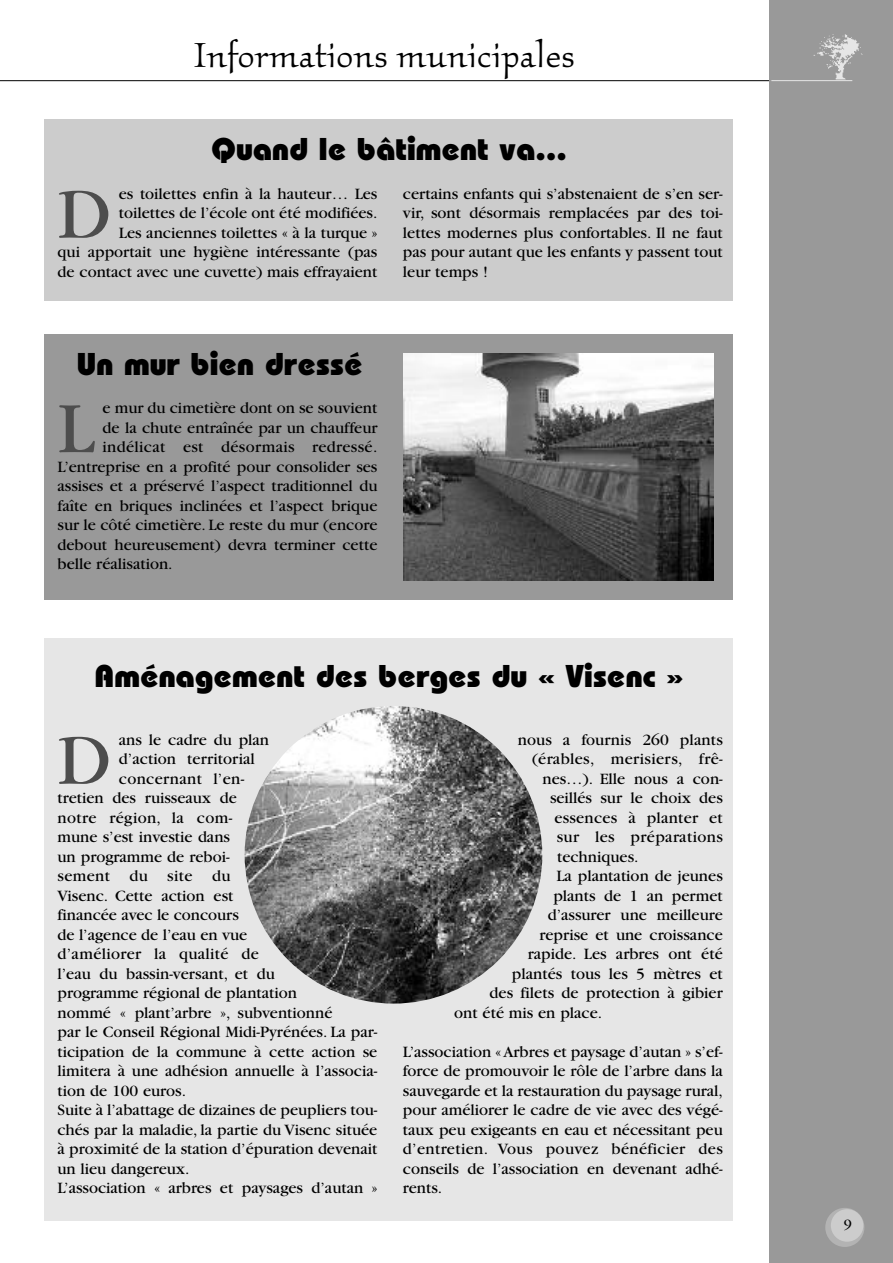
<style>
.page{position:relative;width:893px;height:1263px;background:#fff}
.page>*{position:absolute;margin:0;border:0;box-sizing:border-box;transform-origin:0 0}
.t1{font:75.15px "Garamond";color:#4d4d4d}
.t2{font:36px "Kallos ITC";color:#000}
.t3{font:800 31.5px "Bauhaus";color:#000}
.t4{font:16.5px/19.5px "Garamond";color:#000;text-align:justify}
.t5{font:16.5px "Garamond";letter-spacing:.02em;color:#000}
.t6{font:15px "Garamond";color:#000}
</style>
<div class="page">
<div style="left:44px;top:119px;width:689px;height:182px;background:#ccc"></div>
<hr style="left:0;top:80px;width:772px;height:1px;background:#000">
<div style="left:770px;top:0;width:123px;height:1263px;background:#999"></div>
<img style="left:813px;top:34px;width:50px;height:47px">
<hr style="left:771px;top:80px;width:81px;height:1px;background:#e6e6e6">
<div style="left:825px;top:1208px;width:39px;height:39px;background:#b3b3b3;border-radius:50%"></div>
<div style="left:831px;top:1209px;width:32px;height:33px;background:#ccc;border-radius:50%"></div>
<div style="left:44px;top:334px;width:689px;height:266px;background:#999"></div>
<div style="left:44px;top:638px;width:689px;height:582px;background:#e6e6e6"></div>
<img style="left:404px;top:353px;width:310px;height:227px">
<img style="left:245px;top:706px;width:297px;height:297px">
<h2 class="t2" style="left:194px;top:39px;width:383px">Informations municipales</h2>
<h3 class="t3" style="left:211px;top:138px;width:357px">Quand le bâtiment va…</h3>
<p class="t4" style="left:58px;top:185px;width:321px;text-align:right">es toilettes enfin à la hauteur… Les<br>toilettes de l’école ont été modifiées.<br>Les anciennes toilettes « à la turque »<br>qui apportait une hygiène intéressante (pas de contact avec une cuvette) mais effrayaient</p>
<p class="t4" style="left:403px;top:185px;width:321px">certains enfants qui s’abstenaient de s’en ser&shy;vir, sont désormais remplacées par des toi&shy;lettes modernes plus confortables. Il ne faut pas pour autant que les enfants y passent tout leur temps !</p>
<h1 class="t1" style="left:58px;top:188px;width:55px">D</h1>
<h3 class="t3" style="left:77px;top:353px;width:287px">Un mur bien dressé</h3>
<h1 class="t1" style="left:58px;top:402px;width:39px">L</h1>
<p class="t4" style="left:103px;top:400px;width:276px">e mur du cimetière dont on se souvient</p>
<p class="t4" style="left:103px;top:419px;width:276px">de la chute entraînée par un chauffeur</p>
<p class="t5" style="left:103px;top:441px;width:276px">indélicat est désormais redressé.</p>
<p class="t4" style="left:58px;top:458px;width:321px">L’entreprise en a profité pour consolider ses</p>
<p class="t4" style="left:58px;top:478px;width:321px">assises et a préservé l’aspect traditionnel du</p>
<p class="t4" style="left:58px;top:497px;width:321px">faîte en briques inclinées et l’aspect brique</p>
<p class="t4" style="left:58px;top:517px;width:321px">sur le côté cimetière. Le reste du mur (encore</p>
<p class="t4" style="left:58px;top:536px;width:321px">debout heureusement) devra terminer cette</p>
<p class="t4" style="left:58px;top:556px;width:117px">belle réalisation.</p>
<h3 class="t3" style="left:95px;top:665px;width:590px">Aménagement des berges du « Visenc »</h3>
<h1 class="t1" style="left:58px;top:734px;width:55px">D</h1>
<p class="t4" style="left:119px;top:731px;width:152px">ans le cadre du plan</p>
<p class="t4" style="left:119px;top:751px;width:137px">d’action territorial</p>
<p class="t5" style="left:119px;top:773px;width:127px">concernant l’en-</p>
<p class="t4" style="left:58px;top:790px;width:181px">tretien des ruisseaux de</p>
<p class="t5" style="left:58px;top:812px;width:176px">notre région, la com-</p>
<p class="t4" style="left:58px;top:829px;width:174px">mune s’est investie dans</p>
<p class="t4" style="left:58px;top:848px;width:174px">un programme de reboi-</p>
<p class="t5" style="left:58px;top:870px;width:174px">sement du site du</p>
<p class="t4" style="left:58px;top:887px;width:177px">Visenc. Cette action est</p>
<p class="t4" style="left:58px;top:907px;width:183px">financée avec le concours</p>
<p class="t4" style="left:58px;top:926px;width:191px">de l’agence de l’eau en vue</p>
<p class="t5" style="left:58px;top:948px;width:203px">d’améliorer la qualité de</p>
<p class="t4" style="left:58px;top:965px;width:219px">l’eau du bassin-versant, et du</p>
<p class="t4" style="left:58px;top:985px;width:241px">programme régional de plantation</p>
<p class="t4" style="left:58px;top:1004px;width:276px">nommé « plant’arbre », subventionné</p>
<p class="t4" style="left:58px;top:1024px;width:321px">par le Conseil Régional Midi-Pyrénées. La par-</p>
<p class="t4" style="left:58px;top:1043px;width:321px">ticipation de la commune à cette action se</p>
<p class="t4" style="left:57px;top:1063px;width:321px">limitera à une adhésion annuelle à l’associa-</p>
<p class="t4" style="left:57px;top:1082px;width:130px">tion de 100 euros.</p>
<p class="t4" style="left:57px;top:1102px;width:321px">Suite à l’abattage de dizaines de peupliers tou-</p>
<p class="t4" style="left:57px;top:1121px;width:321px">chés par la maladie, la partie du Visenc située</p>
<p class="t4" style="left:57px;top:1141px;width:321px">à proximité de la station d’épuration devenait</p>
<p class="t4" style="left:57px;top:1160px;width:133px">un lieu dangereux.</p>
<p class="t4" style="left:57px;top:1180px;width:321px">L’association « arbres et paysages d’autan »</p>
<p class="t4" style="left:518px;top:731px;width:207px">nous a fournis 260 plants</p>
<p class="t5" style="left:532px;top:753px;width:192px">(érables, merisiers, frê-</p>
<p class="t4" style="left:542px;top:770px;width:182px">nes…). Elle nous a con-</p>
<p class="t4" style="left:550px;top:790px;width:174px">seillés sur le choix des</p>
<p class="t4" style="left:555px;top:809px;width:170px">essences à planter et</p>
<p class="t5" style="left:557px;top:831px;width:168px">sur les préparations</p>
<p class="t4" style="left:557px;top:848px;width:83px">techniques.</p>
<p class="t4" style="left:556px;top:868px;width:168px">La plantation de jeunes</p>
<p class="t4" style="left:553px;top:887px;width:171px">plants de 1 an permet</p>
<p class="t4" style="left:548px;top:907px;width:177px">d’assurer une meilleure</p>
<p class="t4" style="left:539px;top:926px;width:185px">reprise et une croissance</p>
<p class="t4" style="left:528px;top:946px;width:196px">rapide. Les arbres ont été</p>
<p class="t4" style="left:512px;top:965px;width:212px">plantés tous les 5 mètres et</p>
<p class="t4" style="left:490px;top:985px;width:235px">des filets de protection à gibier</p>
<p class="t4" style="left:454px;top:1004px;width:149px">ont été mis en place.</p>
<p class="t4" style="left:403px;top:1043px;width:321px">L’association «Arbres et paysage d’autan » s’ef&shy;force de promouvoir le rôle de l’arbre dans la sauvegarde et la restauration du paysage rural, pour améliorer le cadre de vie avec des végé&shy;taux peu exigeants en eau et nécessitant peu d’entretien. Vous pouvez bénéficier des conseils de l’association en devenant adhé&shy;rents.</p>
<p class="t6" style="left:844px;top:1219px;width:9px">9</p>
</div>
